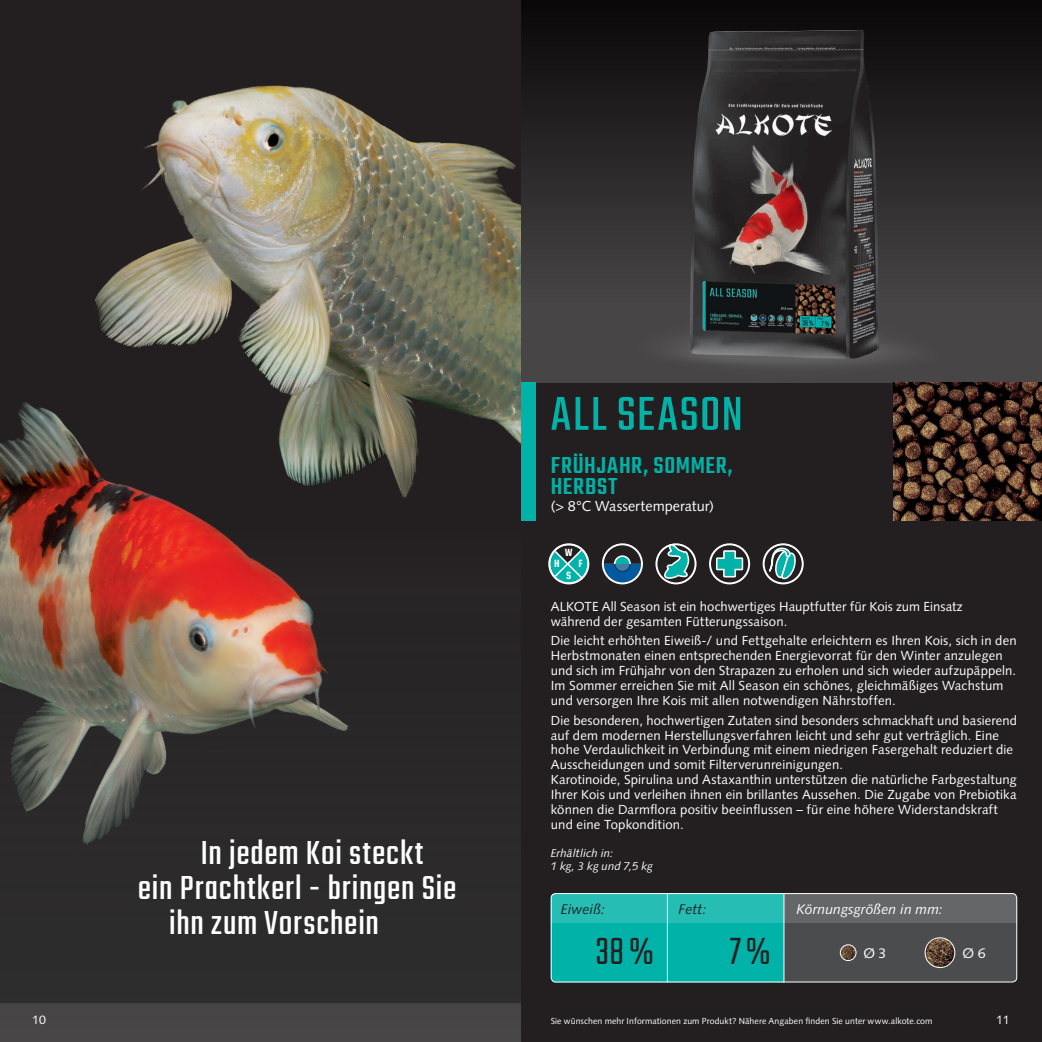
<style>
.page{position:relative;width:1042px;height:1042px;background:#231f20}
.page>*{position:absolute;margin:0;border:0;box-sizing:border-box;transform-origin:0 0}
.t1{font:52.5px "Teko";letter-spacing:.035em;color:#00b2a7}
.Fliesstext_schwarz{font:300 42px "Teko";color:#231f20}
.t2{font:36.75px "Teko";letter-spacing:.025em;color:#fff}
.t3{font:500 25.38px/21px "Teko";letter-spacing:.03em;color:#00b2a7}
.t4{font:14.35px "Syntax LT";color:#fff}
.Fliesstext_schwarz-2{font:italic 14px "Syntax LT";letter-spacing:.005em;color:#fff}
.Fliesstext_schwarz-3{font:italic 14px "Syntax LT";color:#231f20}
.Fliesstext_schwarz-4{font:14px "Syntax LT";color:#fff}
.Fliesstext_weiss{font:13.12px/14.9px "Syntax LT";letter-spacing:.01em;color:#fff}
.t5{font:12.25px "Syntax LT";color:#fff}
.t6{font:italic 11.38px/13.1px "Syntax LT";letter-spacing:.01em;color:#fff}
.t7{font:11.2px "Squada One";color:#fff}
.Fliesstext_schwarz-5{font:8.75px "Syntax LT";letter-spacing:.01em;color:#fff}
</style>
<div class="page">
<div style="left:551px;top:893px;width:465px;height:89px;background:#4b4c4d;border-radius:5px"></div>
<div style="left:551px;top:893px;width:233px;height:89px;background:#00b2a7"></div>
<svg style="left:551px;top:893px;width:466px;height:30px;background:#45918d"></svg>
<div style="left:551px;top:893px;width:466px;height:89px;border:1px solid #fff;border-radius:5px"></div>
<div style="left:521px;top:0;width:521px;height:382px;background:linear-gradient(to bottom,#0c0a0a,#524f50)"></div>
<img style="left:841px;top:945px;width:14px;height:15px;border-radius:7px">
<div style="left:840px;top:944px;width:16px;height:17px;border:1px solid #fff;border-radius:50%"></div>
<img style="left:925px;top:938px;width:30px;height:29px;border-radius:15px">
<div style="left:924px;top:937px;width:31px;height:31px;border:1px solid #fff;border-radius:50%"></div>
<hr style="left:783px;top:893px;width:1px;height:89px;background:#fff">
<hr style="left:667px;top:893px;width:1px;height:89px;background:#fff">
<img style="left:893px;top:382px;width:149px;height:139px">
<div style="left:602px;top:543px;width:41px;height:41px;border:2px solid #fff;border-radius:50%"></div>
<svg style="left:604px;top:545px;width:37px;height:37px"></svg>
<div style="left:655px;top:543px;width:41px;height:41px;border:2px solid #fff;border-radius:50%"></div>
<svg style="left:663px;top:543px;width:27px;height:37px"></svg>
<div style="left:709px;top:543px;width:41px;height:41px;border:2px solid #fff;border-radius:50%"></div>
<svg style="left:715px;top:549px;width:29px;height:29px"></svg>
<div style="left:762px;top:543px;width:42px;height:41px;border:2px solid #fff;border-radius:50%"></div>
<svg style="left:768px;top:547px;width:29px;height:33px"></svg>
<svg style="left:550px;top:545px;width:37px;height:37px"></svg>
<div style="left:548px;top:543px;width:41px;height:41px;border:2px solid #fff;border-radius:50%"></div>
<div style="left:521px;top:382px;width:15px;height:139px;background:#00b2a7"></div>
<svg style="left:0;top:821px;width:521px;height:221px;fill:#2d2c2c"></svg>
<img style="left:596px;top:8px;width:387px;height:387px">
<img style="left:0;top:402px;width:382px;height:472px">
<img style="left:73px;top:85px;width:448px;height:436px">
<img style="left:689px;top:30px;width:191px;height:328px">
<p class="t1" style="left:551px;top:384px;width:194px">ALL SEASON</p>
<p class="t3" style="left:551px;top:456px;width:183px">FRÜHJAHR, SOMMER,<br>HERBST</p>
<p class="t4" style="left:551px;top:497px;width:165px">(&gt; 8°C Wassertemperatur)</p>
<p class="t2" style="left:200px;top:832px;width:224px">In jedem Koi steckt</p>
<p class="t2" style="left:138px;top:867px;width:320px">ein Prachtkerl - bringen Sie</p>
<p class="t2" style="left:169px;top:902px;width:211px">ihn zum Vorschein</p>
<p class="t7" style="left:565px;top:546px;width:9px">W</p>
<p class="t7" style="left:566px;top:569px;width:7px">S</p>
<p class="t7" style="left:554px;top:557px;width:7px">H</p>
<p class="t7" style="left:579px;top:557px;width:6px">F</p>
<p class="Fliesstext_weiss" style="left:551px;top:599px;width:413px">ALKOTE All Season ist ein hochwertiges Hauptfutter für Kois zum Einsatz während der gesamten Fütterungssaison.</p>
<p class="Fliesstext_weiss" style="left:551px;top:633px;width:467px">Die leicht erhöhten Eiweiß-/ und Fettgehalte erleichtern es Ihren Kois, sich in den Herbstmonaten einen entsprechenden Energievorrat für den Winter anzulegen und sich im Frühjahr von den Strapazen zu erholen und sich wieder aufzupäppeln.<br>Im Sommer erreichen Sie mit All Season ein schönes, gleichmäßiges Wachstum und versorgen Ihre Kois mit allen notwendigen Nährstoffen.</p>
<p class="Fliesstext_weiss" style="left:551px;top:713px;width:468px">Die besonderen, hochwertigen Zutaten sind besonders schmackhaft und basierend auf dem modernen Herstellungsverfahren leicht und sehr gut verträglich. Eine hohe Verdaulichkeit in Verbindung mit einem niedrigen Fasergehalt reduziert die Ausscheidungen und somit Filterverunreinigungen.<br>Karotinoide, Spirulina und Astaxanthin unterstützen die natürliche Farbgestaltung Ihrer Kois und verleihen ihnen ein brillantes Aussehen. Die Zugabe von Prebiotika können die Darmflora positiv beeinflussen – für eine höhere Widerstandskraft und eine Topkondition.</p>
<p class="t6" style="left:551px;top:846px;width:104px">Erhältlich in:<br>1 kg, 3 kg und 7,5 kg</p>
<p class="Fliesstext_schwarz-3" style="left:561px;top:900px;width:46px">Eiweiß:</p>
<p class="Fliesstext_schwarz-3" style="left:678px;top:900px;width:30px">Fett:</p>
<p class="Fliesstext_schwarz-2" style="left:796px;top:900px;width:148px">Körnungsgrößen in mm:</p>
<p class="Fliesstext_schwarz" style="left:596px;top:928px;width:60px">38 %</p>
<p class="Fliesstext_schwarz" style="left:730px;top:928px;width:42px">7 %</p>
<p class="Fliesstext_schwarz-4" style="left:863px;top:945px;width:25px">Ø 3</p>
<p class="Fliesstext_schwarz-4" style="left:962px;top:945px;width:25px">Ø 6</p>
<p class="t5" style="left:32px;top:1012px;width:15px">10</p>
<p class="t5" style="left:996px;top:1012px;width:15px">11</p>
<p class="Fliesstext_schwarz-5" style="left:551px;top:1015px;width:383px">Sie wünschen mehr Informationen zum Produkt? Nähere Angaben finden Sie unter www.alkote.com</p>
</div>
